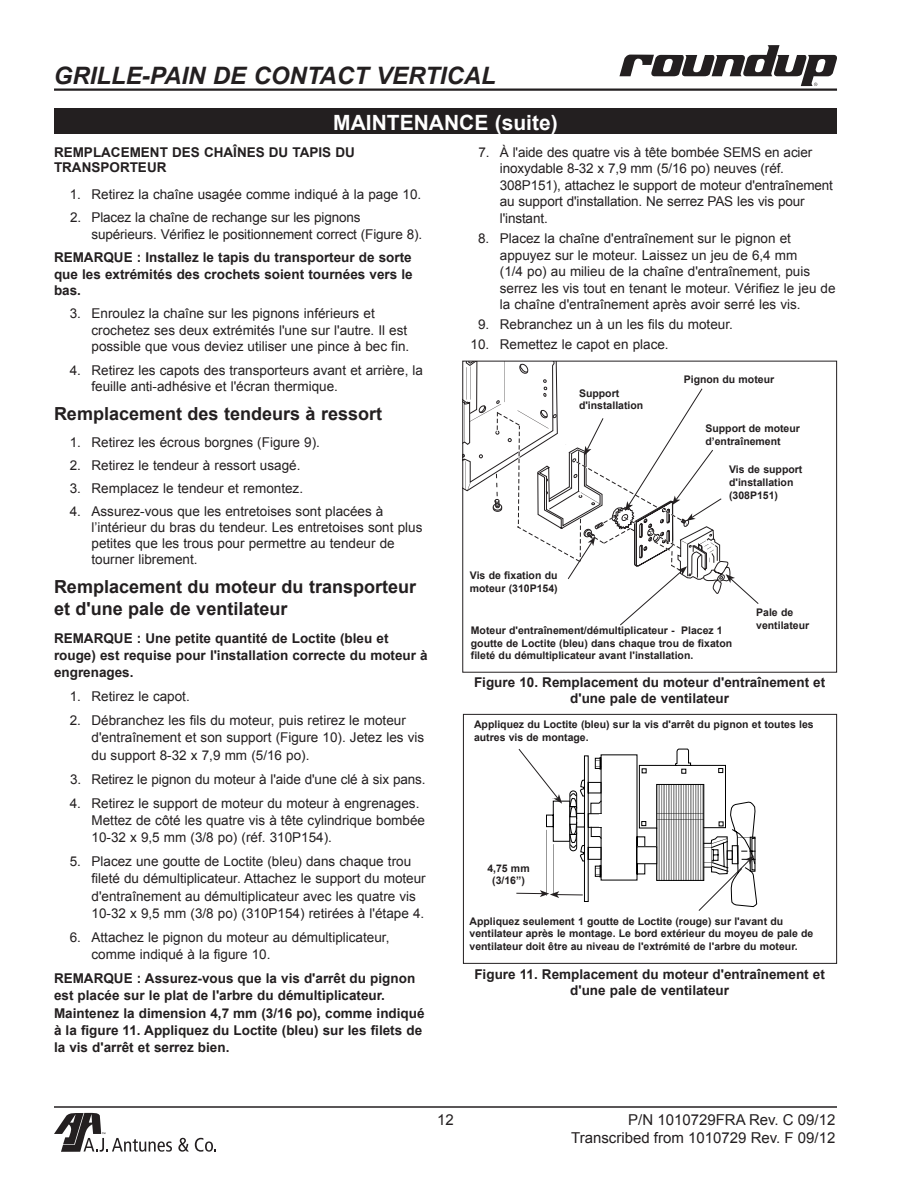
<style>
.page{position:relative;width:918px;height:1188px;background:#fff}
.page>*{position:absolute;margin:0;border:0;box-sizing:border-box;transform-origin:0 0}
.t1{font:italic 700 24px "Arial";color:#231f20}
.t2{font:700 21px "Arial";color:#fff}
.Heading2{font:700 18px/21.8px "Arial";color:#231f20}
.t3{font:15px/18px "Arial";color:#231f20;text-align:right}
.No__Step{font:13.5px/16.5px "Arial";color:#231f20}
.Notes{font:700 13.5px/17.2px "Arial";color:#231f20}
.Fig_Title{font:700 13.5px/16.2px "Arial";color:#231f20;text-align:center}
.Heading3{font:700 13.5px/15px "Arial";color:#231f20}
.Callout{font:700 10.5px/12.6px "Arial";color:#231f20}
</style>
<div class="page">
<hr style="left:54px;top:88px;width:783px;height:3px;background:#231f20">
<hr style="left:54px;top:1106px;width:783px;height:2px;background:#231f20">
<svg style="left:619px;top:45px;width:218px;height:41px"></svg>
<svg style="left:54px;top:1113px;width:118px;height:39px"></svg>
<svg style="left:178px;top:1138px;width:11px;height:14px"></svg>
<svg style="left:195px;top:1138px;width:21px;height:14px"></svg>
<div style="left:463px;top:714px;width:374px;height:250px;border:1px solid #231f20"></div>
<svg style="left:516px;top:748px;width:241px;height:163px"></svg>
<svg style="left:463px;top:361px;width:296px;height:265px"></svg>
<div style="left:54px;top:109px;width:783px;height:25px;background:#231f20"></div>
<h1 class="t1" style="left:54px;top:59px;width:444px">GRILLE-PAIN DE CONTACT VERTICAL</h1>
<p class="t2" style="left:333px;top:109px;width:226px">MAINTENANCE (suite)</p>
<p class="Heading3" style="left:54px;top:145px;width:302px">REMPLACEMENT DES CHAÎNES DU TAPIS DU<br>TRANSPORTEUR</p>
<p class="No__Step" style="left:70px;top:186px;width:353px">1. Retirez la chaîne usagée comme indiqué à la page 10.</p>
<p class="No__Step" style="left:92px;top:210px;width:332px;text-indent:-21px">2. Placez la chaîne de rechange sur les pignons supérieurs. Vérifiez le positionnement correct (Figure 8).</p>
<p class="Notes" style="left:54px;top:250px;width:360px;line-height:16.5px;text-align:justify">REMARQUE : Installez le tapis du transporteur de sorte que les extrémités des crochets soient tournées vers le bas.</p>
<p class="No__Step" style="left:92px;top:306px;width:319px;text-indent:-22px">3. Enroulez la chaîne sur les pignons inférieurs et crochetez ses deux extrémités l'une sur l'autre. Il est possible que vous deviez utiliser une pince à bec fin.</p>
<p class="No__Step" style="left:92px;top:362px;width:333px;text-indent:-22px">4. Retirez les capots des transporteurs avant et arrière, la feuille anti-adhésive et l'écran thermique.</p>
<p class="Heading2" style="left:54px;top:403px;width:330px">Remplacement des tendeurs à ressort</p>
<p class="No__Step" style="left:70px;top:434px;width:252px">1. Retirez les écrous borgnes (Figure 9).</p>
<p class="No__Step" style="left:70px;top:457px;width:232px">2. Retirez le tendeur à ressort usagé.</p>
<p class="No__Step" style="left:70px;top:480px;width:235px">3. Remplacez le tendeur et remontez.</p>
<p class="No__Step" style="left:92px;top:503px;width:332px;text-indent:-22px">4. Assurez-vous que les entretoises sont placées à l’intérieur du bras du tendeur. Les entretoises sont plus petites que les trous pour permettre au tendeur de tourner librement.</p>
<p class="Heading2" style="left:54px;top:576px;width:364px">Remplacement du moteur du transporteur et d'une pale de ventilateur</p>
<p class="Notes" style="left:54px;top:630px;width:375px">REMARQUE : Une petite quantité de Loctite (bleu et rouge) est requise pour l'installation correcte du moteur à engrenages.</p>
<p class="No__Step" style="left:70px;top:688px;width:122px">1. Retirez le capot.</p>
<p class="No__Step" style="left:92px;top:712px;width:334px;line-height:17.2px;text-indent:-22px">2. Débranchez les fils du moteur, puis retirez le moteur d'entraînement et son support (Figure 10). Jetez les vis du support 8-32 x 7,9 mm (5/16 po).</p>
<p class="No__Step" style="left:70px;top:771px;width:357px">3. Retirez le pignon du moteur à l'aide d'une clé à six pans.</p>
<p class="No__Step" style="left:92px;top:794px;width:335px;line-height:17.2px;text-indent:-22px">4. Retirez le support de moteur du moteur à engrenages.<br>Mettez de côté les quatre vis à tête cylindrique bombée<br>10-32 x 9,5 mm (3/8 po) (réf. 310P154).</p>
<p class="No__Step" style="left:92px;top:853px;width:336px;line-height:17.2px;text-indent:-22px">5. Placez une goutte de Loctite (bleu) dans chaque trou fileté du démultiplicateur. Attachez le support du moteur d'entraînement au démultiplicateur avec les quatre vis 10-32 x 9,5 mm (3/8 po) (310P154) retirées à l'étape 4.</p>
<p class="No__Step" style="left:92px;top:929px;width:299px;line-height:17.2px;text-indent:-22px">6. Attachez le pignon du moteur au démultiplicateur, comme indiqué à la figure 10.</p>
<p class="Notes" style="left:54px;top:970px;width:372px">REMARQUE : Assurez-vous que la vis d'arrêt du pignon est placée sur le plat de l'arbre du démultiplicateur.<br>Maintenez la dimension 4,7 mm (3/16 po), comme indiqué à la figure 11. Appliquez du Loctite (bleu) sur les filets de la vis d'arrêt et serrez bien.</p>
<p class="No__Step" style="left:500px;top:144px;width:335px;text-indent:-21px">7. À l'aide des quatre vis à tête bombée SEMS en acier inoxydable 8-32 x 7,9 mm (5/16 po) neuves (réf.<br>308P151), attachez le support de moteur d'entraînement au support d'installation. Ne serrez PAS les vis pour l'instant.</p>
<p class="No__Step" style="left:500px;top:230px;width:337px;text-indent:-22px">8. Placez la chaîne d'entraînement sur le pignon et appuyez sur le moteur. Laissez un jeu de 6,4 mm<br>(1/4 po) au milieu de la chaîne d'entraînement, puis serrez les vis tout en tenant le moteur. Vérifiez le jeu de la chaîne d'entraînement après avoir serré les vis.</p>
<p class="No__Step" style="left:478px;top:316px;width:256px">9. Rebranchez un à un les fils du moteur.</p>
<p class="No__Step" style="left:471px;top:336px;width:200px">10. Remettez le capot en place.</p>
<p class="Callout" style="left:579px;top:387px;width:66px">Support d'installation</p>
<p class="Callout" style="left:470px;top:570px;width:89px">Vis de fixation du moteur (310P154)</p>
<p class="Callout" style="left:684px;top:374px;width:92px">Pignon du moteur</p>
<p class="Callout" style="left:705px;top:423px;width:96px">Support de moteur d’entraînement</p>
<p class="Callout" style="left:729px;top:464px;width:75px">Vis de support d'installation (308P151)</p>
<p class="Callout" style="left:471px;top:624px;width:263px">Moteur d'entraînement/démultiplicateur - Placez 1 goutte de Loctite (bleu) dans chaque trou de fixaton fileté du démultiplicateur avant l'installation.</p>
<p class="Callout" style="left:756px;top:606px;width:55px">Pale de ventilateur</p>
<p class="Fig_Title" style="left:474px;top:674px;width:353px">Figure 10. Remplacement du moteur d'entraînement et d'une pale de ventilateur</p>
<p class="Callout" style="left:474px;top:718px;width:341px">Appliquez du Loctite (bleu) sur la vis d'arrêt du pignon et toutes les autres vis de montage.</p>
<p class="Callout" style="left:487px;top:862px;width:44px;text-align:center">4,75 mm (3/16”)</p>
<p class="Callout" style="left:470px;top:915px;width:345px">Appliquez seulement 1 goutte de Loctite (rouge) sur l'avant du ventilateur après le montage. Le bord extérieur du moyeu de pale de ventilateur doit être au niveau de l'extrémité de l'arbre du moteur.</p>
<p class="Fig_Title" style="left:474px;top:967px;width:352px">Figure 11. Remplacement du moteur d'entraînement et d'une pale de ventilateur</p>
<p class="t3" style="left:437px;top:1111px;width:18px">12</p>
<p class="t3" style="left:571px;top:1111px;width:266px">P/N 1010729FRA Rev. C 09/12<br>Transcribed from 1010729 Rev. F 09/12</p>
</div>
